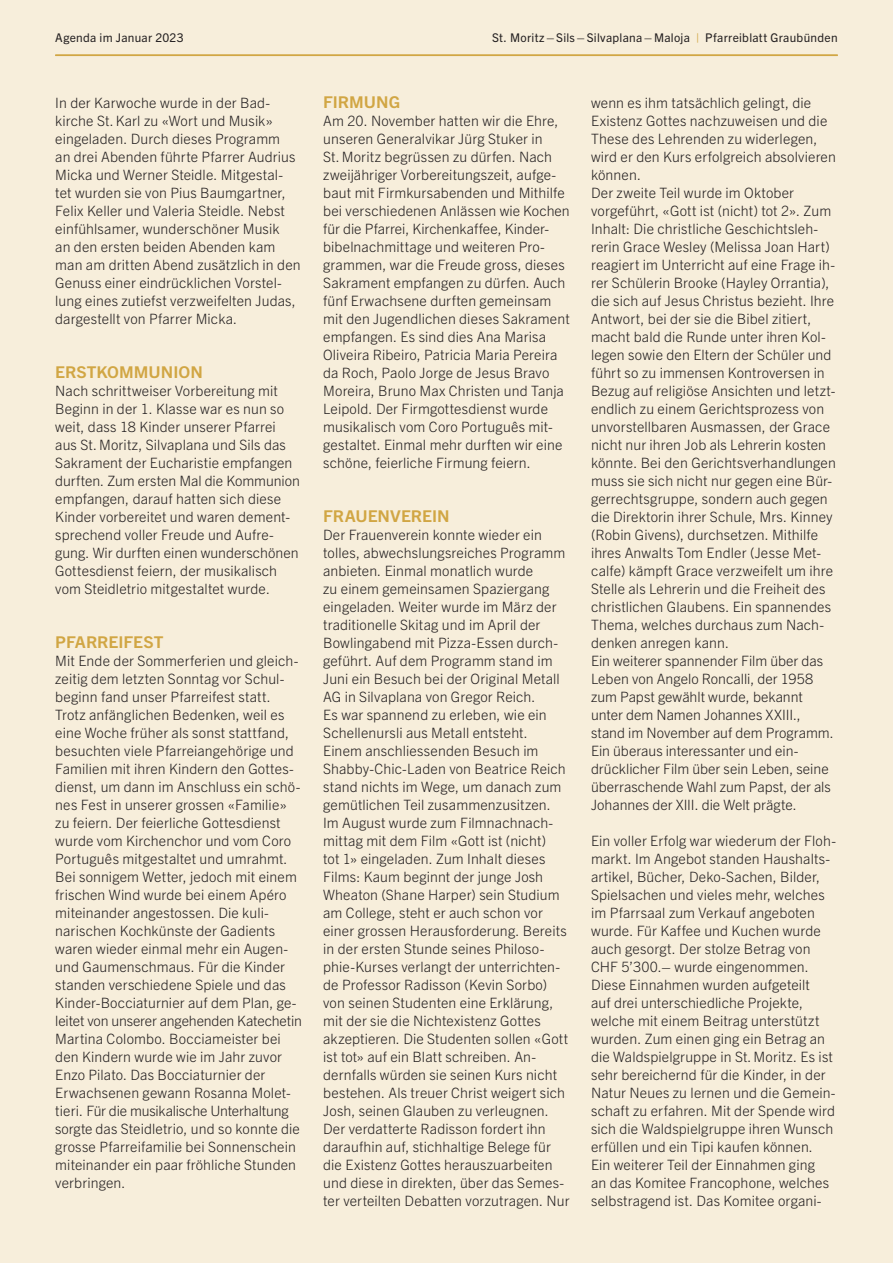
<style>
.page{position:relative;width:893px;height:1263px;background:#f7eedb}
.page>*{position:absolute;margin:0;border:0;box-sizing:border-box;transform-origin:0 0}
.t1{font:700 16.35px "Trade Gothic Next LT Pro";color:#d1a644;scale:1.05 1}
.t2{font:300 14.25px/18px "Trade Gothic Next LT Pro";letter-spacing:.005em;color:#231f20}
.t3{font:12px "Trade Gothic Next LT Pro";letter-spacing:.025em;color:#231f20}
.s1{color:#d1a644}
</style>
<div class="page">
<hr style="left:55px;top:55px;width:783px;height:1px;background:#d1a644">
<p class="t3" style="left:55px;top:30px;width:130px">Agenda im Januar 2023</p>
<p class="t3" style="left:492px;top:30px;width:347px">St. Moritz–Sils–Silvaplana– Maloja <span class="s1">|</span> Pfarreiblatt Graubünden</p>
<p class="t2" style="left:55px;top:93px;width:247px">In der Karwoche wurde in der Bad&shy;kirche St.Karl zu «Wort und Musik» eingeladen. Durch dieses Programm<br>an drei Abenden führte Pfarrer Audrius Micka und Werner Steidle. Mitgestal&shy;tet wurden sie von Pius Baumgartner, Felix Keller und Valeria Steidle. Nebst einfühlsamer, wunderschöner Musik<br>an den ersten beiden Abenden kam man am dritten Abend zusätzlich in den Genuss einer eindrücklichen Vorstel&shy;lung eines zutiefst verzweifelten Judas, dargestellt von Pfarrer Micka.</p>
<p class="t1" style="left:55px;top:361px;width:142px">ERSTKOMMUNION</p>
<p class="t2" style="left:55px;top:381px;width:246px">Nach schrittweiser Vorbereitung mit Beginn in der 1. Klasse war es nun so weit, dass 18 Kinder unserer Pfarrei aus St. Moritz, Silvaplana und Sils das Sakrament der Eucharistie empfangen durften. Zum ersten Mal die Kommunion empfangen, darauf hatten sich diese Kinder vorbereitet und waren dement&shy;sprechend voller Freude und Aufre&shy;gung. Wir durften einen wunderschönen Gottesdienst feiern, der musikalisch vom Steidletrio mitgestaltet wurde.</p>
<p class="t1" style="left:55px;top:631px;width:104px">PFARREIFEST</p>
<p class="t2" style="left:55px;top:651px;width:248px">Mit Ende der Sommerferien und gleich&shy;zeitig dem letzten Sonntag vor Schul&shy;beginn fand unser Pfarreifest statt.<br>Trotz anfänglichen Bedenken, weil es eine Woche früher als sonst stattfand, besuchten viele Pfarreiangehörige und Familien mit ihren Kindern den Gottes&shy;dienst, um dann im Anschluss ein schö&shy;nes Fest in unserer grossen «Familie» zu feiern. Der feierliche Gottesdienst wurde vom Kirchenchor und vom Coro Português mitgestaltet und umrahmt.<br>Bei sonnigem Wetter, jedoch mit einem frischen Wind wurde bei einem Apéro miteinander angestossen. Die kuli&shy;narischen Kochkünste der Gadients waren wieder einmal mehr ein Augen&shy;und Gaumenschmaus. Für die Kinder standen verschiedene Spiele und das Kinder-Bocciaturnier auf dem Plan, ge&shy;leitet von unserer angehenden Katechetin Martina Colombo. Bocciameister bei den Kindern wurde wie im Jahr zuvor Enzo Pilato. Das Bocciaturnier der Erwachsenen gewann Rosanna Molet&shy;tieri. Für die musikalische Unterhaltung sorgte das Steidletrio, und so konnte die grosse Pfarreifamilie bei Sonnenschein miteinander ein paar fröhliche Stunden verbringen.</p>
<p class="t1" style="left:323px;top:91px;width:75px">FIRMUNG</p>
<p class="t2" style="left:323px;top:111px;width:248px">Am 20. November hatten wir die Ehre, unseren Generalvikar Jürg Stuker in<br>St. Moritz begrüssen zu dürfen. Nach zweijähriger Vorbereitungszeit, aufge&shy;baut mit Firmkursabenden und Mithilfe bei verschiedenen Anlässen wie Kochen für die Pfarrei, Kirchenkaffee, Kinder&shy;bibelnachmittage und weiteren Pro&shy;grammen, war die Freude gross, dieses Sakrament empfangen zu dürfen. Auch fünf Erwachsene durften gemeinsam mit den Jugendlichen dieses Sakrament empfangen. Es sind dies Ana Marisa Oliveira Ribeiro, Patricia Maria Pereira da Roch, Paolo Jorge de Jesus Bravo Moreira, Bruno Max Christen und Tanja Leipold. Der Firmgottesdienst wurde musikalisch vom Coro Português mit&shy;gestaltet. Einmal mehr durften wir eine schöne, feierliche Firmung feiern.</p>
<p class="t1" style="left:323px;top:505px;width:122px">FRAUENVEREIN</p>
<p class="t2" style="left:323px;top:525px;width:248px">Der Frauenverein konnte wieder ein tolles, abwechslungsreiches Programm anbieten. Einmal monatlich wurde<br>zu einem gemeinsamen Spaziergang eingeladen. Weiter wurde im März der traditionelle Skitag und im April der Bowlingabend mit Pizza-Essen durch&shy;geführt. Auf dem Programm stand im Juni ein Besuch bei der Original Metall AG in Silvaplana von Gregor Reich.<br>Es war spannend zu erleben, wie ein Schellenursli aus Metall entsteht.<br>Einem anschliessenden Besuch im Shabby-Chic-Laden von Beatrice Reich stand nichts im Wege, um danach zum gemütlichen Teil zusammenzusitzen.<br>Im August wurde zum Filmnachnach&shy;mittag mit dem Film «Gott ist (nicht)<br>tot 1» eingeladen. Zum Inhalt dieses Films: Kaum beginnt der junge Josh Wheaton (Shane Harper) sein Studium am College, steht er auch schon vor einer grossen Herausforderung. Bereits in der ersten Stunde seines Philoso&shy;phie-Kurses verlangt der unterrichten&shy;de Professor Radisson (Kevin Sorbo) von seinen Studenten eine Erklärung, mit der sie die Nichtexistenz Gottes akzeptieren. Die Studenten sollen «Gott ist tot» auf ein Blatt schreiben. An&shy;dernfalls würden sie seinen Kurs nicht bestehen. Als treuer Christ weigert sich Josh, seinen Glauben zu verleugnen.<br>Der verdatterte Radisson fordert ihn daraufhin auf, stichhaltige Belege für die Existenz Gottes herauszuarbeiten und diese in direkten, über das Semes&shy;ter verteilten Debatten vorzutragen. Nur</p>
<p class="t2" style="left:591px;top:93px;width:246px">wenn es ihm tatsächlich gelingt, die Existenz Gottes nachzuweisen und die These des Lehrenden zu widerlegen, wird er den Kurs erfolgreich absolvieren können.<br>Der zweite Teil wurde im Oktober vorgeführt, «Gott ist (nicht) tot 2». Zum Inhalt: Die christliche Geschichtsleh&shy;rerin Grace Wesley (Melissa Joan Hart) reagiert im Unterricht auf eine Frage ih&shy;rer Schülerin Brooke (Hayley Orrantia), die sich auf Jesus Christus bezieht. Ihre Antwort, bei der sie die Bibel zitiert, macht bald die Runde unter ihren Kol&shy;legen sowie den Eltern der Schüler und führt so zu immensen Kontroversen in Bezug auf religiöse Ansichten und letzt&shy;endlich zu einem Gerichtsprozess von unvorstellbaren Ausmassen, der Grace nicht nur ihren Job als Lehrerin kosten könnte. Bei den Gerichtsverhandlungen muss sie sich nicht nur gegen eine Bür&shy;gerrechtsgruppe, sondern auch gegen die Direktorin ihrer Schule, Mrs. Kinney (Robin Givens), durchsetzen. Mithilfe ihres Anwalts Tom Endler (Jesse Met&shy;calfe) kämpft Grace verzweifelt um ihre Stelle als Lehrerin und die Freiheit des christlichen Glaubens. Ein spannendes Thema, welches durchaus zum Nach&shy;denken anregen kann.<br>Ein weiterer spannender Film über das Leben von Angelo Roncalli, der 1958 zum Papst gewählt wurde, bekannt unter dem Namen Johannes XXIII., stand im November auf dem Programm.<br>Ein überaus interessanter und ein&shy;drücklicher Film über sein Leben, seine überraschende Wahl zum Papst, der als Johannes der XIII. die Welt prägte.</p>
<p class="t2" style="left:591px;top:831px;width:246px">Ein voller Erfolg war wiederum der Floh&shy;markt. Im Angebot standen Haushalts&shy;artikel, Bücher, Deko-Sachen, Bilder, Spielsachen und vieles mehr, welches im Pfarrsaal zum Verkauf angeboten wurde. Für Kaffee und Kuchen wurde auch gesorgt. Der stolze Betrag von CHF 5’300.– wurde eingenommen.<br>Diese Einnahmen wurden aufgeteilt<br>auf drei unterschiedliche Projekte, welche mit einem Beitrag unterstützt wurden. Zum einen ging ein Betrag an die Waldspielgruppe in St. Moritz. Es ist sehr bereichernd für die Kinder, in der Natur Neues zu lernen und die Gemein&shy;schaft zu erfahren. Mit der Spende wird sich die Waldspielgruppe ihren Wunsch erfüllen und ein Tipi kaufen können.<br>Ein weiterer Teil der Einnahmen ging<br>an das Komitee Francophone, welches selbstragend ist. Das Komitee organi-</p>
</div>
